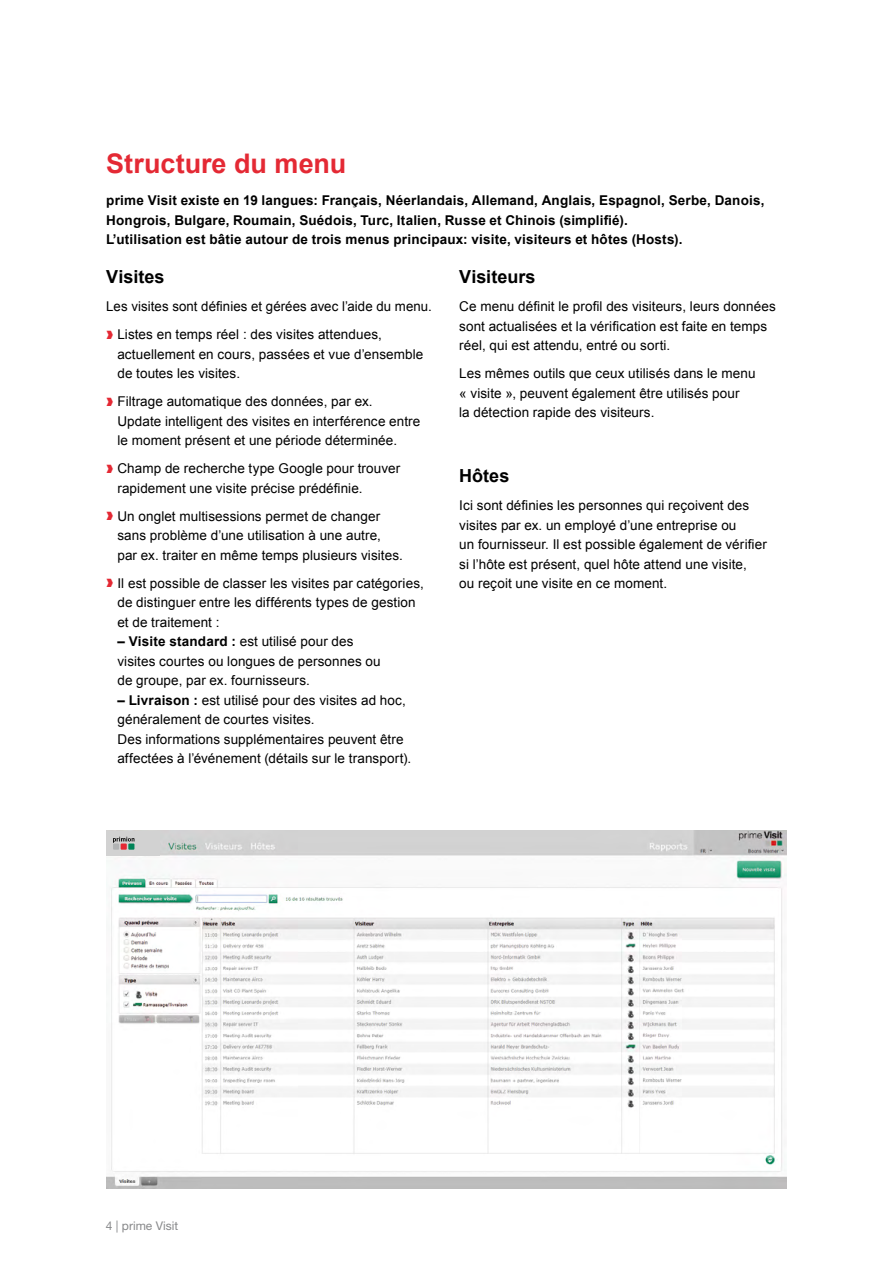
<style>
.page{position:relative;width:893px;height:1263px;background:#fff}
.page>*{position:absolute;margin:0;border:0;box-sizing:border-box;transform-origin:0 0}
.t1{font:700 27px "Arial";color:#e42934}
.t2{font:700 18px "Arial";letter-spacing:.005em;color:#000}
.t3{font:13.5px/19.5px "Arial";letter-spacing:.005em;color:#000}
.t4{font:700 13.5px/19.5px "Arial";letter-spacing:.015em;color:#000}
.t5{font:12px "Helvetica Neue LT Std";color:#87888a}
.s1{color:#e42934}
.s2{font-weight:700}
</style>
<div class="page">
<img style="left:106px;top:831px;width:681px;height:357px">
<div style="left:106px;top:831px;width:54px;height:25px;background:#d2d2d2"></div>
<div style="left:128px;top:843px;width:6px;height:7px;background:#008458"></div>
<div style="left:121px;top:843px;width:6px;height:7px;background:#e42934"></div>
<div style="left:113px;top:843px;width:6px;height:7px;background:#b1b3b4"></div>
<svg style="left:113px;top:837px;width:21px;height:6px"></svg>
<h1 class="t1" style="left:106px;top:145px;width:242px">Structure du menu</h1>
<p class="t4" style="left:106px;top:191px;width:660px">prime Visit existe en 19 langues: Français, Néerlandais, Allemand, Anglais, Espagnol, Serbe, Danois,<br>Hongrois, Bulgare, Roumain, Suédois, Turc, Italien, Russe et Chinois (simplifié).<br>L’utilisation est bâtie autour de trois menus principaux: visite, visiteurs et hôtes (Hosts).</p>
<h2 class="t2" style="left:106px;top:265px;width:60px">Visites</h2>
<p class="t3" style="left:106px;top:292px;width:327px;line-height:28px">Les visites sont définies et gérées avec l’aide du menu. <span class="s1">❱</span> Listes en temps réel : des visites attendues,</p>
<p class="t3" style="left:117px;top:344px;width:307px">actuellement en cours, passées et vue d’ensemble de toutes les visites.</p>
<p class="t3" style="left:117px;top:392px;width:304px;text-indent:-11px"><span class="s1">❱</span> Filtrage automatique des données, par ex.<br>Update intelligent des visites en interférence entre le moment présent et une période déterminée.</p>
<p class="t3" style="left:117px;top:459px;width:284px;text-indent:-11px"><span class="s1">❱</span> Champ de recherche type Google pour trouver rapidement une visite précise prédéfinie.</p>
<p class="t3" style="left:117px;top:506px;width:287px;text-indent:-11px"><span class="s1">❱</span> Un onglet multisessions permet de changer sans problème d’une utilisation à une autre, par ex. traiter en même temps plusieurs visites.</p>
<p class="t3" style="left:117px;top:573px;width:308px;text-indent:-11px"><span class="s1">❱</span> Il est possible de classer les visites par catégories, de distinguer entre les différents types de gestion et de traitement :</p>
<p class="t3" style="left:117px;top:632px;width:265px"><span class="s2">– Visite standard :</span> est utilisé pour des visites courtes ou longues de personnes ou de groupe, par ex. fournisseurs.</p>
<p class="t3" style="left:117px;top:690px;width:295px"><span class="s2">– Livraison :</span> est utilisé pour des visites ad hoc, généralement de courtes visites.<br>Des informations supplémentaires peuvent être affectées à l’événement (détails sur le transport).</p>
<h2 class="t2" style="left:459px;top:265px;width:78px">Visiteurs</h2>
<p class="t3" style="left:459px;top:297px;width:318px">Ce menu définit le profil des visiteurs, leurs données sont actualisées et la vérification est faite en temps réel, qui est attendu, entré ou sorti.</p>
<p class="t3" style="left:459px;top:364px;width:298px">Les mêmes outils que ceux utilisés dans le menu « visite », peuvent également être utilisés pour<br>la détection rapide des visiteurs.</p>
<h2 class="t2" style="left:459px;top:464px;width:52px">Hôtes</h2>
<p class="t3" style="left:459px;top:496px;width:309px">Ici sont définies les personnes qui reçoivent des visites par ex. un employé d’une entreprise ou<br>un fournisseur. Il est possible également de vérifier si l’hôte est présent, quel hôte attend une visite,<br>ou reçoit une visite en ce moment.</p>
<p class="t5" style="left:106px;top:1218px;width:74px">4 | prime Visit</p>
</div>
